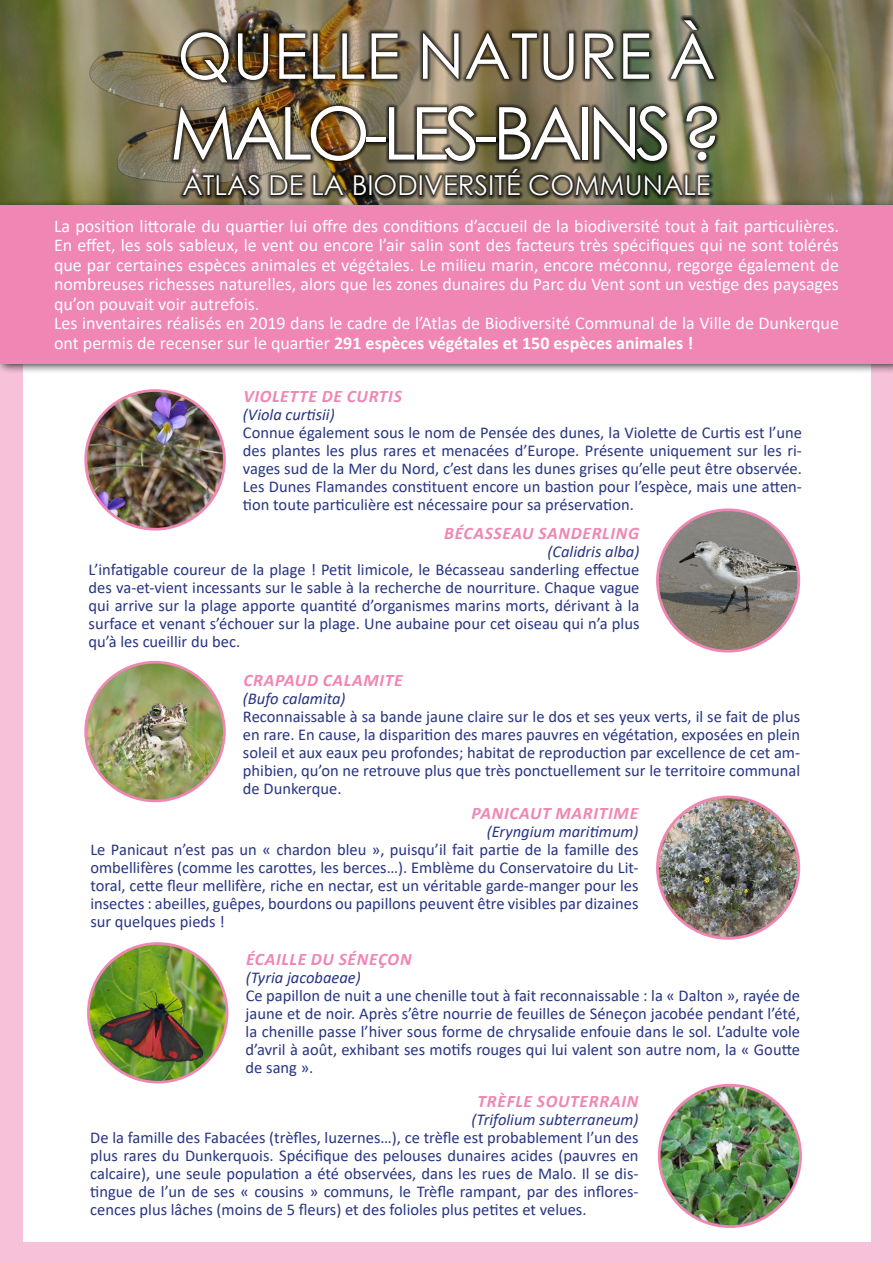
<style>
.page{position:relative;width:893px;height:1263px;background:#fff}
.page>*{position:absolute;margin:0;border:0;box-sizing:border-box;transform-origin:0 0}
.t1{font:72.9px "Century Gothic";letter-spacing:-.08em;color:#fff}
.t2{font:63.15px "Century Gothic";color:#fff}
.t3{font:27.45px "Century Gothic";color:#fff}
.t4{font:18px/19.5px "Calibri";color:#fff}
.t5{font:italic 700 17.55px "Calibri";letter-spacing:.04em;color:#ef86b4}
.t6{font:16.5px/18px "Calibri";color:#283583;text-align:justify}
.t7{font:italic 16.5px "Calibri";color:#283583}
.s1{font-weight:700}
</style>
<div class="page">
<img style="left:0;top:0;width:893px;height:199px">
<div style="left:0;top:348px;width:893px;height:915px;background:#f7c2d9"></div>
<div style="left:23px;top:274px;width:847px;height:968px;background:#fff"></div>
<div style="left:0;top:199px;width:893px;height:175px;background:#000;opacity:.75"></div>
<div style="left:0;top:206px;width:893px;height:158px;background:#ef86b4"></div>
<img style="left:169px;top:15px;width:552px;height:184px">
<img style="left:657px;top:510px;width:142px;height:141px;border-radius:71px">
<div style="left:656px;top:508px;width:144px;height:144px;border:3px solid #ef86b4;border-radius:50%"></div>
<img style="left:657px;top:797px;width:142px;height:141px;border-radius:71px">
<div style="left:656px;top:795px;width:144px;height:145px;border:3px solid #ef86b4;border-radius:50%"></div>
<img style="left:659px;top:1085px;width:142px;height:141px;border-radius:71px">
<div style="left:658px;top:1084px;width:144px;height:144px;border:3px solid #ef86b4;border-radius:50%"></div>
<img style="left:86px;top:662px;width:138px;height:139px;border-radius:69px">
<div style="left:84px;top:661px;width:142px;height:141px;border:3px solid #ef86b4;border-radius:50%"></div>
<img style="left:88px;top:943px;width:139px;height:139px;border-radius:69px">
<div style="left:87px;top:942px;width:141px;height:141px;border:3px solid #ef86b4;border-radius:50%"></div>
<img style="left:86px;top:390px;width:138px;height:139px;border-radius:69px">
<div style="left:84px;top:389px;width:142px;height:141px;border:3px solid #ef86b4;border-radius:50%"></div>
<h2 class="t2" style="left:177px;top:12px;width:540px">QUELLE NATURE À</h2>
<h1 class="t1" style="left:170px;top:82px;width:555px">MALO-LES-BAINS ?</h1>
<h3 class="t3" style="left:182px;top:166px;width:530px">ATLAS DE LA BIODIVERSITÉ COMMUNALE</h3>
<p class="t4" style="left:54px;top:215px;width:786px">La position littorale du quartier lui offre des conditions d’accueil de la biodiversité tout à fait particulières.<br>En effet, les sols sableux, le vent ou encore l’air salin sont des facteurs très spécifiques qui ne sont tolérés que par certaines espèces animales et végétales. Le milieu marin, encore méconnu, regorge également de nombreuses richesses naturelles, alors que les zones dunaires du Parc du Vent sont un vestige des paysages qu’on pouvait voir autrefois.<br>Les inventaires réalisés en 2019 dans le cadre de l’Atlas de Biodiversité Communal de la Ville de Dunkerque ont permis de recenser sur le quartier <span class="s1">291 espèces végétales et 150 espèces animales !</span></p>
<p class="t5" style="left:243px;top:384px;width:160px">VIOLETTE DE CURTIS</p>
<p class="t7" style="left:243px;top:403px;width:93px">(Viola curtisii)</p>
<p class="t6" style="left:243px;top:423px;width:560px">Connue également sous le nom de Pensée des dunes, la Violette de Curtis est l’une des plantes les plus rares et menacées d’Europe. Présente uniquement sur les ri&shy;vages sud de la Mer du Nord, c’est dans les dunes grises qu’elle peut être observée.<br>Les Dunes Flamandes constituent encore un bastion pour l’espèce, mais une atten&shy;tion toute particulière est nécessaire pour sa préservation.</p>
<p class="t5" style="left:444px;top:521px;width:197px">BÉCASSEAU SANDERLING</p>
<p class="t7" style="left:547px;top:540px;width:93px">(Calidris alba)</p>
<p class="t6" style="left:89px;top:560px;width:552px">L’infatigable coureur de la plage ! Petit limicole, le Bécasseau sanderling effectue des va-et-vient incessants sur le sable à la recherche de nourriture. Chaque vague qui arrive sur la plage apporte quantité d’organismes marins morts, dérivant à la surface et venant s’échouer sur la plage. Une aubaine pour cet oiseau qui n’a plus qu’à les cueillir du bec.</p>
<p class="t5" style="left:243px;top:668px;width:161px">CRAPAUD CALAMITE</p>
<p class="t7" style="left:243px;top:687px;width:104px">(Bufo calamita)</p>
<p class="t6" style="left:243px;top:707px;width:559px">Reconnaissable à sa bande jaune claire sur le dos et ses yeux verts, il se fait de plus en rare. En cause, la disparition des mares pauvres en végétation, exposées en plein soleil et aux eaux peu profondes; habitat de reproduction par excellence de cet am&shy;phibien, qu’on ne retrouve plus que très ponctuellement sur le territoire communal de Dunkerque.</p>
<p class="t5" style="left:471px;top:801px;width:168px">PANICAUT MARITIME</p>
<p class="t7" style="left:487px;top:820px;width:153px">(Eryngium maritimum)</p>
<p class="t6" style="left:90px;top:840px;width:550px">Le Panicaut n’est pas un « chardon bleu », puisqu’il fait partie de la famille des ombellifères (comme les carottes, les berces…). Emblème du Conservatoire du Lit&shy;toral, cette fleur mellifère, riche en nectar, est un véritable garde-manger pour les insectes : abeilles, guêpes, bourdons ou papillons peuvent être visibles par dizaines sur quelques pieds !</p>
<p class="t5" style="left:246px;top:947px;width:167px">ÉCAILLE DU SÉNEÇON</p>
<p class="t7" style="left:246px;top:966px;width:117px">(Tyria jacobaeae)</p>
<p class="t6" style="left:246px;top:986px;width:556px">Ce papillon de nuit a une chenille tout à fait reconnaissable : la « Dalton », rayée de jaune et de noir. Après s’être nourrie de feuilles de Séneçon jacobée pendant l’été, la chenille passe l’hiver sous forme de chrysalide enfouie dans le sol. L’adulte vole d’avril à août, exhibant ses motifs rouges qui lui valent son autre nom, la « Goutte de sang ».</p>
<p class="t5" style="left:477px;top:1088px;width:162px">TRÈFLE SOUTERRAIN</p>
<p class="t7" style="left:471px;top:1108px;width:169px">(Trifolium subterraneum)</p>
<p class="t6" style="left:90px;top:1128px;width:550px">De la famille des Fabacées (trèfles, luzernes…), ce trèfle est probablement l’un des plus rares du Dunkerquois. Spécifique des pelouses dunaires acides (pauvres en calcaire), une seule population a été observées, dans les rues de Malo. Il se dis&shy;tingue de l’un de ses « cousins » communs, le Trèfle rampant, par des inflores&shy;cences plus lâches (moins de 5 fleurs) et des folioles plus petites et velues.</p>
</div>
